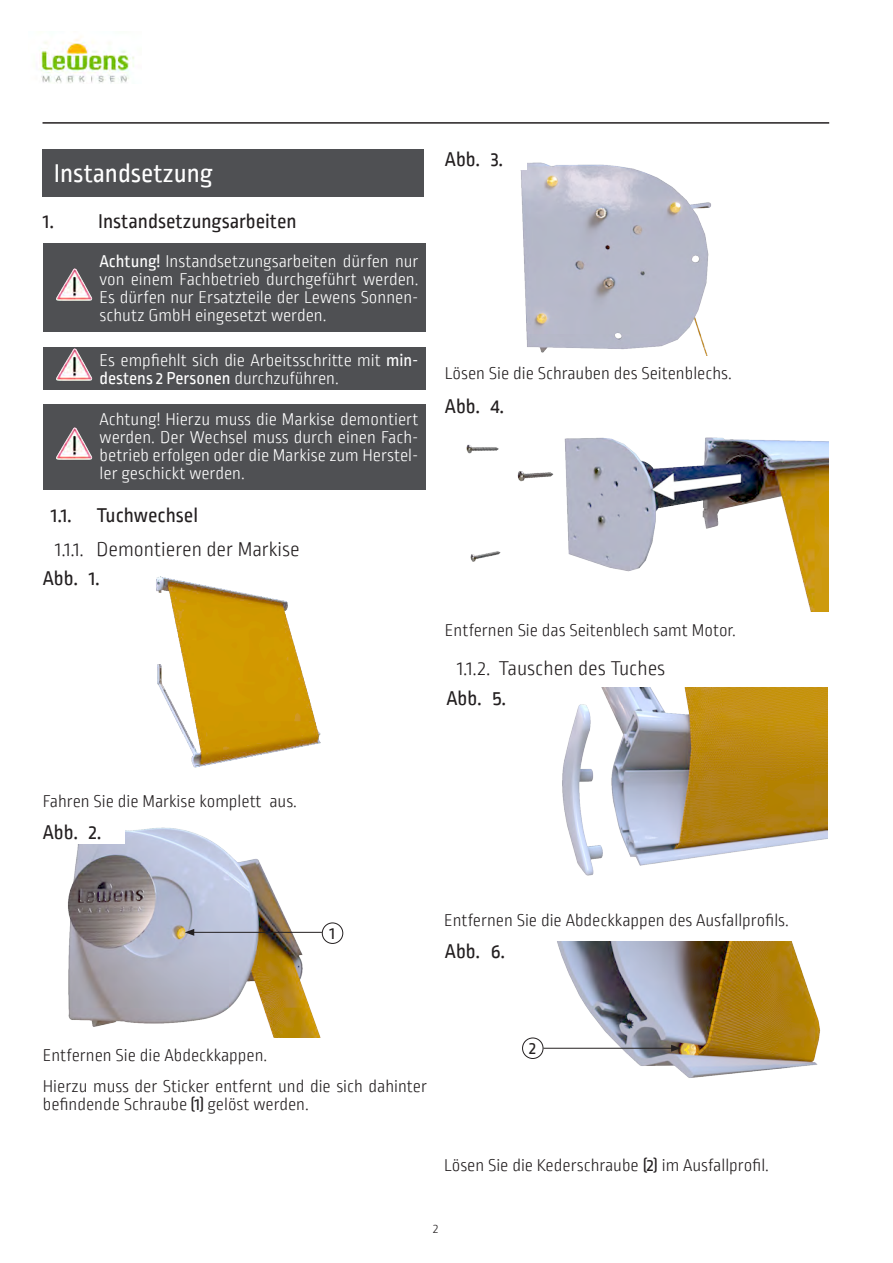
<style>
.page{position:relative;width:893px;height:1263px;background:#fff}
.page>*{position:absolute;margin:0;border:0;box-sizing:border-box;transform-origin:0 0}
.t1{font:27px "Ropa Sans PTT";color:#fff}
.t2{font:21px "Ropa Sans PTT";color:#231f20}
.t3{font:300 21px "Ropa Sans PTT";color:#231f20}
.t4{font:300 18px/18px "Ropa Sans PTT";color:#fff;text-align:justify}
.t5{font:300 18px/30.8px "Ropa Sans PTT";color:#231f20}
.t6{font:18px "Ropa Sans PTT";color:#231f20}
.t7{font:300 13.5px "Ropa Sans PTT";color:#231f20}
.s1{font-weight:400}
</style>
<div class="page">
<hr style="left:43px;top:122px;width:786px;height:2px;background:#231f20">
<img style="left:39px;top:37px;width:95px;height:46px">
<div style="left:43px;top:404px;width:382px;height:86px;background:#4f5053"></div>
<div style="left:43px;top:347px;width:382px;height:42px;background:#4f5053"></div>
<div style="left:43px;top:244px;width:382px;height:88px;background:#4f5053"></div>
<img style="left:56px;top:427px;width:37px;height:33px">
<img style="left:56px;top:348px;width:37px;height:33px">
<img style="left:56px;top:268px;width:37px;height:33px">
<img style="left:68px;top:827px;width:276px;height:210px">
<img style="left:156px;top:576px;width:165px;height:192px">
<div style="left:43px;top:822px;width:82px;height:22px;background:#fff"></div>
<hr style="left:192px;top:932px;width:130px;height:1px;background:#231f20">
<svg style="left:185px;top:929px;width:9px;height:7px"></svg>
<div style="left:322px;top:922px;width:21px;height:22px;border:1px solid #231f20;border-radius:50%"></div>
<img style="left:520px;top:162px;width:191px;height:193px">
<img style="left:466px;top:437px;width:362px;height:174px">
<div style="left:445px;top:149px;width:82px;height:21px;background:#fff"></div>
<img style="left:522px;top:941px;width:299px;height:137px">
<img style="left:562px;top:688px;width:265px;height:188px">
<div style="left:445px;top:941px;width:82px;height:22px;background:#fff"></div>
<hr style="left:543px;top:1048px;width:130px;height:1px;background:#231f20">
<svg style="left:671px;top:1045px;width:10px;height:7px"></svg>
<div style="left:522px;top:1037px;width:21px;height:22px;border:1px solid #231f20;border-radius:50%"></div>
<div style="left:43px;top:149px;width:381px;height:48px;background:#4f5053"></div>
<h1 class="t1" style="left:54px;top:159px;width:160px">Instandsetzung</h1>
<p class="t2" style="left:43px;top:210px;width:255px">1. Instandsetzungsarbeiten</p>
<p class="t4" style="left:100px;top:253px;width:320px"><span class="s1">Achtung!</span> Instandsetzungsarbeiten dürfen nur von einem Fachbetrieb durchgeführt werden.<br>Es dürfen nur Ersatzteile der Lewens Sonnen&shy;schutz GmbH eingesetzt werden.</p>
<p class="t4" style="left:100px;top:352px;width:320px">Es empfiehlt sich die Arbeitsschritte mit <span class="s1">min&shy;destens 2 Personen</span> durchzuführen.</p>
<p class="t4" style="left:100px;top:411px;width:320px">Achtung! Hierzu muss die Markise demontiert werden. Der Wechsel muss durch einen Fach&shy;betrieb erfolgen oder die Markise zum Herstel&shy;ler geschickt werden.</p>
<p class="t2" style="left:51px;top:503px;width:149px">1.1. Tuchwechsel</p>
<p class="t3" style="left:55px;top:538px;width:246px">1.1.1. Demontieren der Markise</p>
<p class="t2" style="left:43px;top:566px;width:59px">Abb. 1.</p>
<p class="t2" style="left:445px;top:147px;width:60px">Abb. 3.</p>
<p class="t5" style="left:445px;top:359px;width:288px">Lösen Sie die Schrauben des Seitenblechs.</p>
<p class="t2" style="left:445px;top:395px;width:61px">Abb. 4.</p>
<p class="t5" style="left:445px;top:616px;width:293px">Entfernen Sie das Seitenblech samt Motor.</p>
<p class="t3" style="left:457px;top:657px;width:210px">1.1.2. Tauschen des Tuches</p>
<p class="t2" style="left:446px;top:686px;width:61px">Abb. 5.</p>
<p class="t5" style="left:43px;top:787px;width:256px">Fahren Sie die Markise komplett aus.</p>
<p class="t2" style="left:43px;top:821px;width:60px">Abb. 2.</p>
<p class="t6" style="left:330px;top:924px;width:7px">1</p>
<p class="t5" style="left:444px;top:906px;width:346px">Entfernen Sie die Abdeckkappen des Ausfallprofils.</p>
<p class="t2" style="left:445px;top:940px;width:62px">Abb. 6.</p>
<p class="t5" style="left:43px;top:1041px;width:386px">Entfernen Sie die Abdeckkappen.<br>Hierzu muss der Sticker entfernt und die sich dahinter</p>
<p class="t5" style="left:43px;top:1090px;width:268px">befindende Schraube <span class="s1">(1)</span> gelöst werden.</p>
<p class="t6" style="left:529px;top:1039px;width:8px">2</p>
<p class="t5" style="left:444px;top:1151px;width:326px">Lösen Sie die Kederschraube <span class="s1">(2)</span> im Ausfallprofil.</p>
<p class="t7" style="left:433px;top:1221px;width:7px">2</p>
</div>
